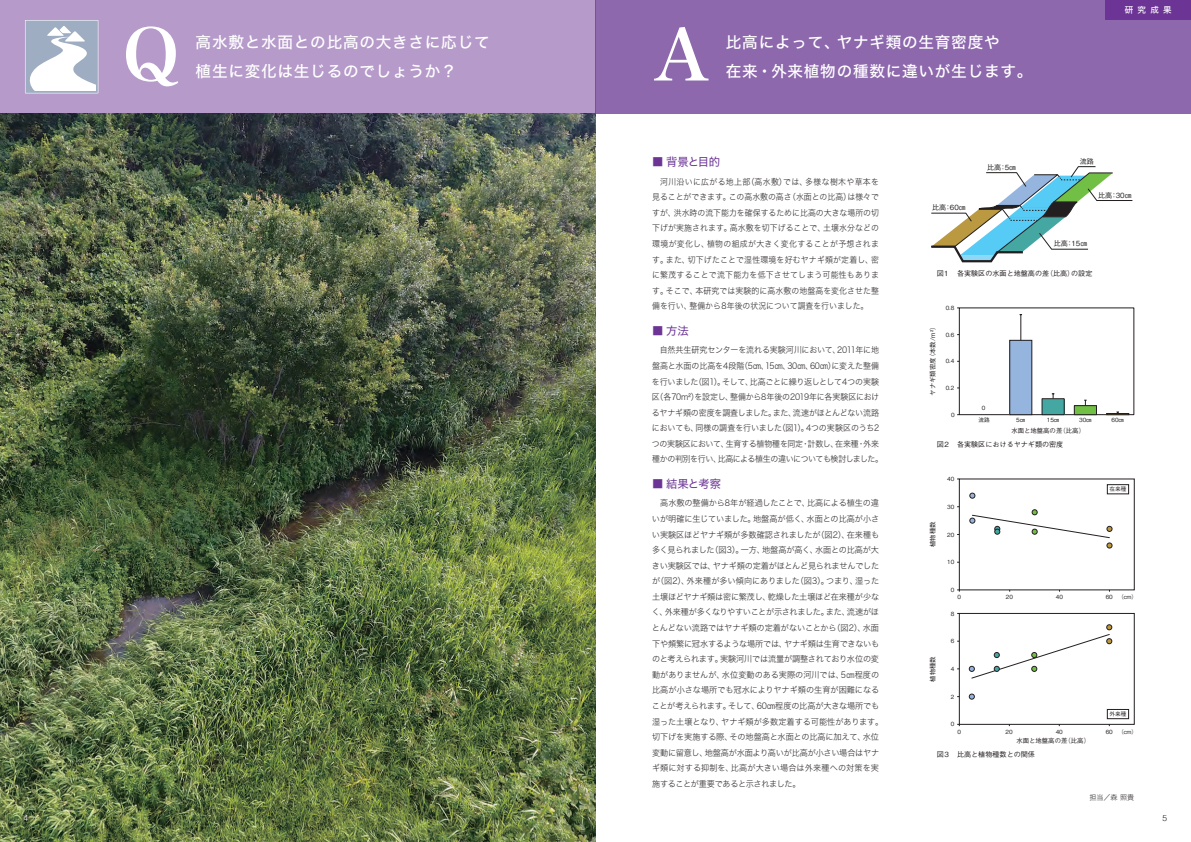
<style>
.page{position:relative;width:1191px;height:842px;background:#fff}
.page>*{position:absolute;margin:0;border:0;box-sizing:border-box;transform-origin:0 0}
.t1{font:70.9px "Hira Min Std W6";color:#fff}
.t2{font:15.6px "Hira Kaku Std W5";letter-spacing:.05em;color:#fff}
.t3{font:11.3px "Hira Kaku Std W4";letter-spacing:-.045em;color:#6c3595}
.t4{font:8.5px/15.6px "Hira Kaku Std W2";letter-spacing:-.02em;color:#231f20;scale:.96 1}
.t5{font:8.5px/15.6px "Hira Kaku Std W2";letter-spacing:-.02em;color:#231f20;text-align:justify;scale:.93 1}
.t6{font:8.5px/15.6px "Hira Kaku Std W2";letter-spacing:-.02em;color:#231f20;scale:.94 1}
.t7{font:8.5px "Hira Kaku Std W5";color:#fff}
.t8{font:300 8.5px "Helvetica";color:#fff}
.t9{font:300 8.5px "Helvetica";color:#231f20}
.t10{font:500 7.1px "Gothic BBB Pro";color:#231f20}
.t11{font:7.1px "Hira Kaku Std W2";color:#231f20}
.t12{font:500 6.4px "Gothic BBB Pro";color:#231f20}
.t13{font:500 5.7px "Gothic BBB Pro";color:#231f20}
.s1{font-family:"Koz Go Pr 6 N"}
</style>
<div class="page">
<div style="left:595px;top:0;width:596px;height:113px;background:#8d68ad"></div>
<div style="left:0;top:0;width:595px;height:113px;background:#b59aca"></div>
<div style="left:1106px;top:0;width:85px;height:20px;background:#6c3595"></div>
<img style="left:0;top:113px;width:595px;height:729px">
<svg style="left:931px;top:166px;width:201px;height:97px"></svg>
<svg style="left:25px;top:20px;width:73px;height:73px;background:#c8d0db"></svg>
<div style="left:959px;top:308px;width:175px;height:107px;border:1px solid #231f20"></div>
<div style="left:1009px;top:340px;width:22px;height:75px;background:#95b5de"></div>
<div style="left:1009px;top:340px;width:23px;height:75px;border:1px solid #231f20"></div>
<div style="left:1042px;top:399px;width:22px;height:16px;background:#45a7a2"></div>
<div style="left:1041px;top:398px;width:23px;height:17px;border:1px solid #231f20"></div>
<div style="left:1074px;top:406px;width:22px;height:9px;background:#71bf44"></div>
<div style="left:1074px;top:405px;width:22px;height:10px;border:1px solid #231f20"></div>
<div style="left:1106px;top:413px;width:23px;height:2px;border:1px solid #231f20"></div>
<svg style="left:1019px;top:314px;width:3px;height:26px"></svg>
<svg style="left:1051px;top:393px;width:3px;height:6px"></svg>
<svg style="left:1084px;top:400px;width:2px;height:6px"></svg>
<svg style="left:969px;top:493px;width:6px;height:5px"></svg>
<svg style="left:969px;top:509px;width:143px;height:39px"></svg>
<div style="left:959px;top:613px;width:175px;height:111px;border:1px solid #231f20"></div>
<svg style="left:969px;top:694px;width:5px;height:5px"></svg>
<svg style="left:969px;top:624px;width:143px;height:55px"></svg>
<div style="left:1107px;top:484px;width:21px;height:10px;border:1px solid #231f20"></div>
<div style="left:1107px;top:709px;width:21px;height:10px;border:1px solid #231f20"></div>
<img style="left:0;top:777px;width:66px;height:65px">
<p class="t1" style="left:122px;top:4px;width:59px">Q</p>
<p class="t2" style="left:196px;top:31px;width:295px">高水敷と水面との比高の大きさに応じて</p>
<p class="t2" style="left:196px;top:59px;width:263px">植生に変化は生じるのでしょうか？</p>
<p class="t1" style="left:653px;top:4px;width:57px">A</p>
<p class="t2" style="left:726px;top:31px;width:275px">比高によって、ヤナギ類の生育密度や</p>
<p class="t2" style="left:726px;top:59px;width:308px">在来・外来植物の種数に違いが生じます。</p>
<p class="t3" style="left:652px;top:153px;width:69px"><span class="s1">■</span> 背景と目的</p>
<p class="t10" style="left:987px;top:161px;width:31px">比高：5㎝</p>
<p class="t7" style="left:1124px;top:3px;width:48px">研究成果</p>
<p class="t10" style="left:1079px;top:155px;width:16px">流路</p>
<p class="t5" style="left:652px;top:173px;width:245px">　河川沿いに広がる地上部（高水敷）では、多様な樹木や草本を見ることができます。この高水敷の高さ（水面との比高）は様々ですが、洪水時の流下能力を確保するために比高の大きな場所の切下げが実施されます。高水敷を切下げることで、土壌水分などの環境が変化し、植物の組成が大きく変化することが予想されます。また、切下げたことで湿性環境を好むヤナギ類が定着し、密に繁茂することで流下能力を低下させてしまう可能性もあります。そこで、本研究では実験的に高水敷の地盤高を変化させた整備を行い、整備から8年後の状況について調査を行いました。</p>
<p class="t3" style="left:652px;top:322px;width:38px"><span class="s1">■</span> 方法</p>
<p class="t6" style="left:652px;top:342px;width:247px">　自然共生研究センターを流れる実験河川において、2011年に地盤高と水面の比高を4段階（5㎝、15㎝、30㎝、60㎝）に変えた整備を行いました（図1）。そして、比高ごとに繰り返しとして4つの実験区（各70m²）を設定し、整備から8年後の2019年に各実験区におけるヤナギ類の密度を調査しました。また、流速がほとんどない流路においても、同様の調査を行いました（図1）。4つの実験区のうち2つの実験区において、生育する植物種を同定・計数し、在来種・外来種かの判別を行い、比高による植生の違いについても検討しました。</p>
<p class="t3" style="left:652px;top:475px;width:70px"><span class="s1">■</span> 結果と考察</p>
<p class="t4" style="left:652px;top:495px;width:243px">　高水敷の整備から8年が経過したことで、比高による植生の違いが明確に生じていました。地盤高が低く、水面との比高が小さい実験区ほどヤナギ類が多数確認されましたが（図2）、在来種も多く見られました（図3）。一方、地盤高が高く、水面との比高が大きい実験区では、ヤナギ類の定着がほとんど見られませんでしたが（図2）、外来種が多い傾向にありました（図3）。つまり、湿った土壌ほどヤナギ類は密に繁茂し、乾燥した土壌ほど在来種が少なく、外来種が多くなりやすいことが示されました。また、流速がほとんどない流路ではヤナギ類の定着がないことから（図2）、水面下や頻繁に冠水するような場所では、ヤナギ類は生育できないものと考えられます。実験河川では流量が調整されており水位の変動がありませんが、水位変動のある実際の河川では、5㎝程度の比高が小さな場所でも冠水によりヤナギ類の生育が困難になることが考えられます。そして、60㎝程度の比高が大きな場所でも湿った土壌となり、ヤナギ類が多数定着する可能性があります。切下げを実施する際、その地盤高と水面との比高に加えて、水位変動に留意し、地盤高が水面より高いが比高が小さい場合はヤナギ類に対する抑制を、比高が大きい場合は外来種への対策を実施することが重要であると示されました。</p>
<p class="t10" style="left:932px;top:202px;width:35px">比高：60㎝</p>
<p class="t10" style="left:1098px;top:189px;width:35px">比高：30㎝</p>
<p class="t10" style="left:1053px;top:238px;width:35px">比高：15㎝</p>
<p class="t10" style="left:937px;top:267px;width:157px">図1 各実験区の水面と地盤高の差（比高）の設定</p>
<p class="t12" style="left:927px;top:396px;width:73px;rotate:-90deg">ヤナギ類密度（本数/m²）</p>
<p class="t13" style="left:945px;top:303px;width:10px">0.8</p>
<p class="t13" style="left:945px;top:330px;width:10px">0.6</p>
<p class="t13" style="left:945px;top:356px;width:10px">0.4</p>
<p class="t13" style="left:945px;top:383px;width:10px">0.2</p>
<p class="t13" style="left:951px;top:410px;width:5px">0</p>
<p class="t13" style="left:982px;top:403px;width:5px">0</p>
<p class="t13" style="left:978px;top:416px;width:13px">流路</p>
<p class="t13" style="left:1016px;top:416px;width:11px">5㎝</p>
<p class="t13" style="left:1046px;top:416px;width:14px">15㎝</p>
<p class="t13" style="left:1079px;top:416px;width:14px">30㎝</p>
<p class="t13" style="left:1111px;top:416px;width:14px">60㎝</p>
<p class="t12" style="left:1011px;top:425px;width:75px">水面と地盤高の差（比高）</p>
<p class="t10" style="left:937px;top:438px;width:128px">図2 各実験区におけるヤナギ類の密度</p>
<p class="t12" style="left:927px;top:547px;width:27px;rotate:-90deg">植物種数</p>
<p class="t12" style="left:927px;top:682px;width:27px;rotate:-90deg">植物種数</p>
<p class="t13" style="left:947px;top:474px;width:9px">40</p>
<p class="t13" style="left:947px;top:502px;width:9px">30</p>
<p class="t13" style="left:947px;top:530px;width:9px">20</p>
<p class="t13" style="left:947px;top:558px;width:9px">10</p>
<p class="t13" style="left:950px;top:585px;width:5px">0</p>
<p class="t13" style="left:1109px;top:485px;width:19px">在来種</p>
<p class="t13" style="left:957px;top:592px;width:5px">0</p>
<p class="t13" style="left:1006px;top:592px;width:9px">20</p>
<p class="t13" style="left:1055px;top:592px;width:9px">40</p>
<p class="t13" style="left:1105px;top:592px;width:9px">60</p>
<p class="t13" style="left:950px;top:609px;width:5px">8</p>
<p class="t13" style="left:950px;top:637px;width:5px">6</p>
<p class="t13" style="left:950px;top:664px;width:5px">4</p>
<p class="t13" style="left:950px;top:692px;width:5px">2</p>
<p class="t13" style="left:1118px;top:592px;width:21px">（cm）</p>
<p class="t13" style="left:950px;top:720px;width:5px">0</p>
<p class="t13" style="left:1109px;top:709px;width:19px">外来種</p>
<p class="t13" style="left:957px;top:727px;width:5px">0</p>
<p class="t13" style="left:1005px;top:727px;width:9px">20</p>
<p class="t13" style="left:1055px;top:727px;width:9px">40</p>
<p class="t13" style="left:1105px;top:727px;width:9px">60</p>
<p class="t12" style="left:1016px;top:735px;width:75px">水面と地盤高の差（比高）</p>
<p class="t13" style="left:1118px;top:727px;width:21px">（cm）</p>
<p class="t10" style="left:937px;top:748px;width:100px">図3 比高と植物種数との関係</p>
<p class="t11" style="left:1089px;top:792px;width:46px">担当／森 照貴</p>
<p class="t8" style="left:24px;top:811px;width:6px">4</p>
<p class="t9" style="left:1162px;top:811px;width:6px">5</p>
</div>
